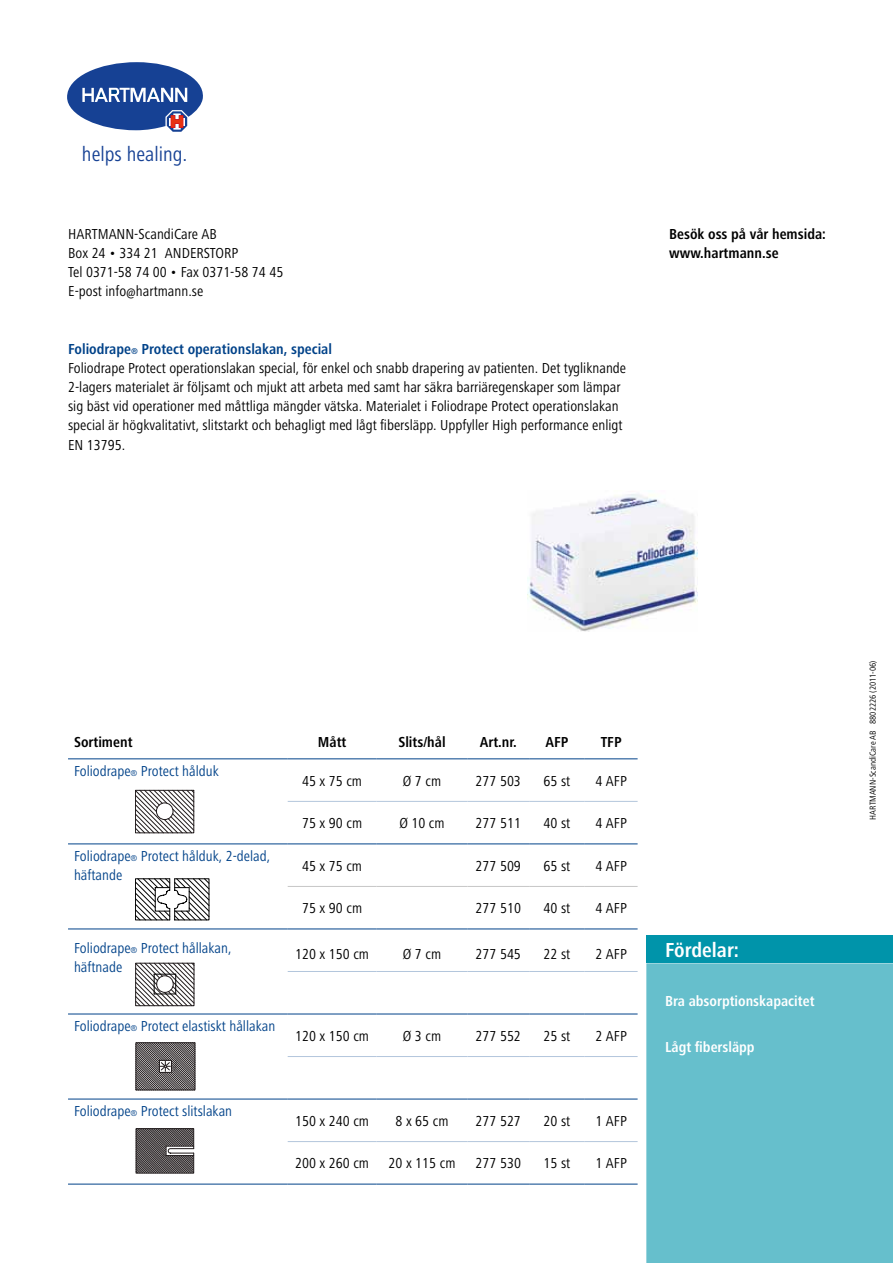
<style>
.page{position:relative;width:893px;height:1263px;background:#fff}
.page>*{position:absolute;margin:0;border:0;box-sizing:border-box;transform-origin:0 0}
.t1{font:condensed 21px "Frutiger Next LTCE";color:#164194}
.t2{font:700 condensed 21px "Frutiger Next LTCE";color:#fff}
.t3{font:condensed 15px/19.2px "Frutiger Next LTCE";color:#000}
.t4{font:condensed 15px/19.2px "Frutiger Next LTCE";color:#004289}
.t5{font:700 condensed 15px/19.2px "Frutiger Next LTCE";color:#000}
.t6{font:700 condensed 15px "Frutiger Next LTCE";color:#fff}
.t7{font:condensed 9px "Frutiger Next LTCE";color:#000}
.s1{font-weight:700;color:#004289}
.s2{font-weight:700;font-size:8.7px;color:#004289}
.s3{font-size:8.7px}
</style>
<div class="page">
<svg style="left:67px;top:62px;width:136px;height:70px"></svg>
<div style="left:646px;top:935px;width:247px;height:28px;background:#0094aa"></div>
<div style="left:646px;top:963px;width:247px;height:300px;background:#66bfcc"></div>
<hr style="left:68px;top:843px;width:220px;height:1px;background:#004289">
<hr style="left:288px;top:843px;width:89px;height:1px;background:#004289">
<hr style="left:377px;top:843px;width:90px;height:1px;background:#004289">
<hr style="left:467px;top:843px;width:62px;height:1px;background:#004289">
<hr style="left:529px;top:843px;width:56px;height:1px;background:#004289">
<hr style="left:585px;top:843px;width:53px;height:1px;background:#004289">
<hr style="left:68px;top:928px;width:220px;height:1px;background:#004289">
<hr style="left:68px;top:1013px;width:220px;height:1px;background:#004289">
<hr style="left:288px;top:1013px;width:89px;height:1px;background:#004289">
<hr style="left:377px;top:1013px;width:90px;height:1px;background:#004289">
<hr style="left:467px;top:1013px;width:62px;height:1px;background:#004289">
<hr style="left:529px;top:1013px;width:56px;height:1px;background:#004289">
<hr style="left:585px;top:1013px;width:53px;height:1px;background:#004289">
<hr style="left:288px;top:1184px;width:89px;height:1px;background:#004289">
<hr style="left:377px;top:1184px;width:90px;height:1px;background:#004289">
<hr style="left:467px;top:1184px;width:62px;height:1px;background:#004289">
<hr style="left:529px;top:1184px;width:56px;height:1px;background:#004289">
<hr style="left:585px;top:1184px;width:53px;height:1px;background:#004289">
<hr style="left:288px;top:801px;width:89px;height:1px;background:#b3c6dc">
<hr style="left:377px;top:801px;width:90px;height:1px;background:#b3c6dc">
<hr style="left:467px;top:801px;width:62px;height:1px;background:#b3c6dc">
<hr style="left:529px;top:801px;width:56px;height:1px;background:#b3c6dc">
<hr style="left:585px;top:801px;width:53px;height:1px;background:#b3c6dc">
<hr style="left:68px;top:758px;width:220px;height:1px;background:#004289">
<hr style="left:288px;top:758px;width:89px;height:1px;background:#004289">
<hr style="left:377px;top:758px;width:90px;height:1px;background:#004289">
<hr style="left:467px;top:758px;width:62px;height:1px;background:#004289">
<hr style="left:529px;top:758px;width:56px;height:1px;background:#004289">
<hr style="left:585px;top:758px;width:53px;height:1px;background:#004289">
<hr style="left:288px;top:886px;width:89px;height:1px;background:#c6c6c6">
<hr style="left:377px;top:886px;width:90px;height:1px;background:#c6c6c6">
<hr style="left:467px;top:886px;width:62px;height:1px;background:#c6c6c6">
<hr style="left:529px;top:886px;width:56px;height:1px;background:#c6c6c6">
<hr style="left:585px;top:886px;width:53px;height:1px;background:#c6c6c6">
<hr style="left:288px;top:928px;width:89px;height:1px;background:#004289">
<hr style="left:377px;top:928px;width:90px;height:1px;background:#004289">
<hr style="left:467px;top:928px;width:62px;height:1px;background:#004289">
<hr style="left:529px;top:928px;width:56px;height:1px;background:#004289">
<hr style="left:585px;top:928px;width:53px;height:1px;background:#004289">
<hr style="left:288px;top:971px;width:89px;height:1px;background:#b3c6dc">
<hr style="left:377px;top:971px;width:90px;height:1px;background:#b3c6dc">
<hr style="left:467px;top:971px;width:62px;height:1px;background:#b3c6dc">
<hr style="left:529px;top:971px;width:56px;height:1px;background:#b3c6dc">
<hr style="left:585px;top:971px;width:53px;height:1px;background:#b3c6dc">
<hr style="left:288px;top:1056px;width:89px;height:1px;background:#b3c6dc">
<hr style="left:377px;top:1056px;width:90px;height:1px;background:#b3c6dc">
<hr style="left:467px;top:1056px;width:62px;height:1px;background:#b3c6dc">
<hr style="left:529px;top:1056px;width:56px;height:1px;background:#b3c6dc">
<hr style="left:585px;top:1056px;width:53px;height:1px;background:#b3c6dc">
<hr style="left:68px;top:1098px;width:220px;height:1px;background:#004289">
<hr style="left:288px;top:1098px;width:89px;height:1px;background:#004289">
<hr style="left:377px;top:1098px;width:90px;height:1px;background:#004289">
<hr style="left:467px;top:1098px;width:62px;height:1px;background:#004289">
<hr style="left:529px;top:1098px;width:56px;height:1px;background:#004289">
<hr style="left:585px;top:1098px;width:53px;height:1px;background:#004289">
<hr style="left:68px;top:1184px;width:220px;height:1px;background:#004289">
<hr style="left:288px;top:1141px;width:89px;height:1px;background:#b3c6dc">
<hr style="left:377px;top:1141px;width:90px;height:1px;background:#b3c6dc">
<hr style="left:467px;top:1141px;width:62px;height:1px;background:#b3c6dc">
<hr style="left:529px;top:1141px;width:56px;height:1px;background:#b3c6dc">
<hr style="left:585px;top:1141px;width:53px;height:1px;background:#b3c6dc">
<img style="left:527px;top:494px;width:170px;height:137px">
<svg style="left:135px;top:878px;width:74px;height:42px"></svg>
<svg style="left:135px;top:962px;width:60px;height:44px"></svg>
<svg style="left:135px;top:790px;width:59px;height:43px"></svg>
<svg style="left:135px;top:1042px;width:61px;height:48px;background:#6c6869"></svg>
<svg style="left:136px;top:1128px;width:58px;height:45px;background:#605c5c"></svg>
<h1 class="t1" style="left:82px;top:142px;width:107px">helps healing.</h1>
<p class="t3" style="left:68px;top:224px;width:217px">HARTMANN-ScandiCare AB<br>Box 24 • 334 21 ANDERSTORP<br>Tel 0371-58 74 00 • Fax 0371-58 74 45<br>E-post info@hartmann.se</p>
<p class="t5" style="left:669px;top:225px;width:158px">Besök oss på vår hemsida: www.hartmann.se</p>
<p class="t3" style="left:68px;top:339px;width:560px"><span class="s1">Foliodrape</span><span class="s2">®</span> <span class="s1">Protect operationslakan, special<br></span>Foliodrape Protect operationslakan special, för enkel och snabb drapering av patienten. Det tygliknande 2-lagers materialet är följsamt och mjukt att arbeta med samt har säkra barriäregenskaper som lämpar sig bäst vid operationer med måttliga mängder vätska. Materialet i Foliodrape Protect operationslakan special är högkvalitativt, slitstarkt och behagligt med lågt fibersläpp. Uppfyller High performance enligt EN 13795.</p>
<p class="t5" style="left:74px;top:733px;width:60px">Sortiment</p>
<p class="t5" style="left:318px;top:733px;width:30px">Mått</p>
<p class="t5" style="left:398px;top:733px;width:49px">Slits/hål</p>
<p class="t5" style="left:480px;top:733px;width:39px">Art.nr.</p>
<p class="t5" style="left:545px;top:733px;width:24px">AFP</p>
<p class="t5" style="left:601px;top:733px;width:22px">TFP</p>
<p class="t4" style="left:74px;top:762px;width:146px">Foliodrape<span class="s3">®</span> Protect hålduk</p>
<p class="t3" style="left:302px;top:771px;width:61px">45 x 75 cm</p>
<p class="t3" style="left:403px;top:771px;width:40px">Ø 7 cm</p>
<p class="t3" style="left:476px;top:771px;width:47px">277 503</p>
<p class="t3" style="left:544px;top:771px;width:28px">65 st</p>
<p class="t3" style="left:595px;top:771px;width:33px">4 AFP</p>
<p class="t3" style="left:302px;top:814px;width:61px">75 x 90 cm</p>
<p class="t3" style="left:399px;top:814px;width:47px">Ø 10 cm</p>
<p class="t3" style="left:476px;top:814px;width:47px">277 511</p>
<p class="t3" style="left:544px;top:814px;width:28px">40 st</p>
<p class="t3" style="left:595px;top:814px;width:33px">4 AFP</p>
<p class="t4" style="left:74px;top:847px;width:198px">Foliodrape<span class="s3">®</span> Protect hålduk, 2-delad, häftande</p>
<p class="t3" style="left:302px;top:856px;width:61px">45 x 75 cm</p>
<p class="t3" style="left:476px;top:856px;width:47px">277 509</p>
<p class="t3" style="left:544px;top:856px;width:28px">65 st</p>
<p class="t3" style="left:595px;top:856px;width:33px">4 AFP</p>
<p class="t3" style="left:302px;top:899px;width:61px">75 x 90 cm</p>
<p class="t3" style="left:476px;top:899px;width:47px">277 510</p>
<p class="t3" style="left:544px;top:899px;width:28px">40 st</p>
<p class="t3" style="left:595px;top:899px;width:33px">4 AFP</p>
<p class="t4" style="left:74px;top:938px;width:159px">Foliodrape<span class="s3">®</span> Protect hållakan, häftnade</p>
<p class="t3" style="left:295px;top:945px;width:75px">120 x 150 cm</p>
<p class="t3" style="left:403px;top:945px;width:40px">Ø 7 cm</p>
<p class="t3" style="left:476px;top:945px;width:47px">277 545</p>
<p class="t3" style="left:544px;top:945px;width:28px">22 st</p>
<p class="t3" style="left:595px;top:945px;width:33px">2 AFP</p>
<p class="t4" style="left:74px;top:1017px;width:203px">Foliodrape<span class="s3">®</span> Protect elastiskt hållakan</p>
<p class="t3" style="left:295px;top:1026px;width:75px">120 x 150 cm</p>
<p class="t3" style="left:403px;top:1026px;width:40px">Ø 3 cm</p>
<p class="t3" style="left:476px;top:1026px;width:47px">277 552</p>
<p class="t3" style="left:544px;top:1026px;width:28px">25 st</p>
<p class="t3" style="left:595px;top:1026px;width:33px">2 AFP</p>
<p class="t4" style="left:74px;top:1102px;width:160px">Foliodrape<span class="s3">®</span> Protect slitslakan</p>
<p class="t3" style="left:295px;top:1111px;width:75px">150 x 240 cm</p>
<p class="t3" style="left:396px;top:1111px;width:54px">8 x 65 cm</p>
<p class="t3" style="left:476px;top:1111px;width:47px">277 527</p>
<p class="t3" style="left:544px;top:1111px;width:28px">20 st</p>
<p class="t3" style="left:595px;top:1111px;width:33px">1 AFP</p>
<p class="t3" style="left:295px;top:1154px;width:75px">200 x 260 cm</p>
<p class="t3" style="left:389px;top:1154px;width:68px">20 x 115 cm</p>
<p class="t3" style="left:476px;top:1154px;width:47px">277 530</p>
<p class="t3" style="left:544px;top:1154px;width:28px">15 st</p>
<p class="t3" style="left:595px;top:1154px;width:33px">1 AFP</p>
<h1 class="t2" style="left:665px;top:938px;width:75px">Fördelar:</h1>
<p class="t6" style="left:665px;top:992px;width:151px">Bra absorptionskapacitet</p>
<p class="t6" style="left:665px;top:1039px;width:91px">Lågt fibersläpp</p>
<p class="t7" style="left:868px;top:819px;width:160px;rotate:-90deg">HARTMANN-ScandiCare AB 8802226 (2011-06)</p>
</div>
